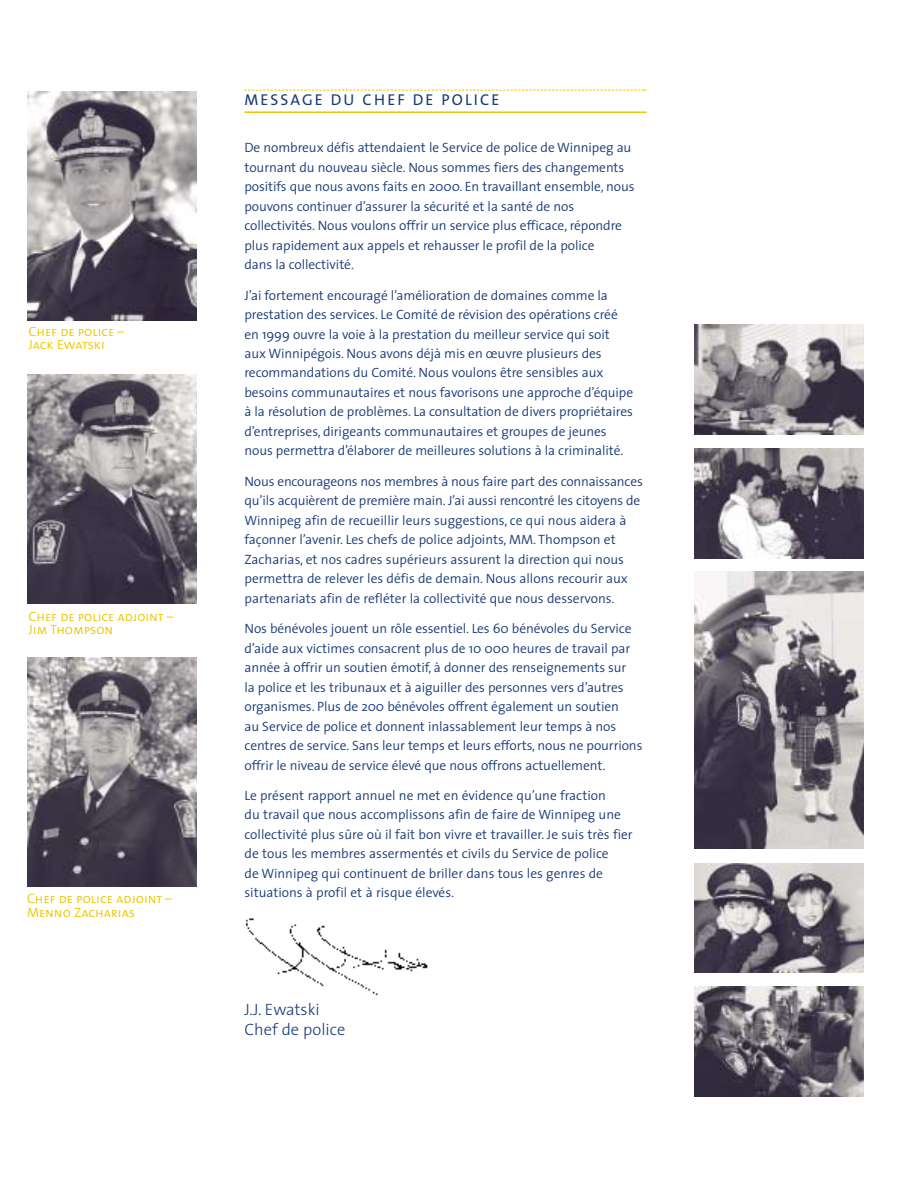
<style>
.page{position:relative;width:918px;height:1188px;background:#fff}
.page>*{position:absolute;margin:0;border:0;box-sizing:border-box;transform-origin:0 0}
.t1{font:300 16.5px/19.8px "The Sans";color:#193b77}
.t2{font:15.75px "The Sans Caps";letter-spacing:.135em;color:#193b77}
.t3{font:300 13.5px/19.5px "The Sans";letter-spacing:-.005em;color:#193b77}
.t4{font:13.5px/13.5px "The Sans Semi Light Caps";color:#edc700}
</style>
<div class="page">
<svg style="left:244px;top:90px;width:402px;height:1px"></svg>
<hr style="left:244px;top:111px;width:402px;height:2px;background:#edc700">
<img style="left:695px;top:572px;width:169px;height:277px">
<img style="left:695px;top:448px;width:169px;height:110px">
<img style="left:695px;top:987px;width:169px;height:110px">
<img style="left:695px;top:325px;width:169px;height:109px">
<img style="left:695px;top:863px;width:169px;height:110px">
<img style="left:27px;top:92px;width:169px;height:228px">
<img style="left:27px;top:658px;width:169px;height:228px">
<img style="left:27px;top:375px;width:169px;height:228px">
<img style="left:245px;top:918px;width:183px;height:78px">
<p class="t4" style="left:28px;top:325px;width:97px">Chef de police –<br>Jack Ewatski</p>
<p class="t4" style="left:28px;top:610px;width:147px">Chef de police adjoint –<br>Jim Thompson</p>
<p class="t4" style="left:27px;top:892px;width:147px">Chef de police adjoint –<br>Menno Zacharias</p>
<p class="t2" style="left:244px;top:91px;width:256px">MESSAGE DU CHEF DE POLICE</p>
<p class="t3" style="left:244px;top:139px;width:392px">De nombreux défis attendaient le Service de police de Winnipeg au tournant du nouveau siècle. Nous sommes fiers des changements positifs que nous avons faits en 2000. En travaillant ensemble, nous pouvons continuer d’assurer la sécurité et la santé de nos collectivités. Nous voulons offrir un service plus efficace, répondre plus rapidement aux appels et rehausser le profil de la police<br>dans la collectivité.</p>
<p class="t3" style="left:244px;top:287px;width:390px">J’ai fortement encouragé l’amélioration de domaines comme la prestation des services. Le Comité de révision des opérations créé en 1999 ouvre la voie à la prestation du meilleur service qui soit aux Winnipégois. Nous avons déjà mis en œuvre plusieurs des recommandations du Comité. Nous voulons être sensibles aux besoins communautaires et nous favorisons une approche d’équipe à la résolution de problèmes. La consultation de divers propriétaires d’entreprises, dirigeants communautaires et groupes de jeunes nous permettra d’élaborer de meilleures solutions à la criminalité.</p>
<p class="t3" style="left:244px;top:473px;width:400px">Nous encourageons nos membres à nous faire part des connaissances qu’ils acquièrent de première main. J’ai aussi rencontré les citoyens de Winnipeg afin de recueillir leurs suggestions, ce qui nous aidera à façonner l’avenir. Les chefs de police adjoints, MM. Thompson et Zacharias, et nos cadres supérieurs assurent la direction qui nous permettra de relever les défis de demain. Nous allons recourir aux partenariats afin de refléter la collectivité que nous desservons.</p>
<p class="t3" style="left:244px;top:620px;width:399px">Nos bénévoles jouent un rôle essentiel. Les 60 bénévoles du Service d’aide aux victimes consacrent plus de 10 000 heures de travail par année à offrir un soutien émotif, à donner des renseignements sur<br>la police et les tribunaux et à aiguiller des personnes vers d’autres organismes. Plus de 200 bénévoles offrent également un soutien<br>au Service de police et donnent inlassablement leur temps à nos centres de service. Sans leur temps et leurs efforts, nous ne pourrions offrir le niveau de service élevé que nous offrons actuellement.</p>
<p class="t3" style="left:244px;top:787px;width:390px">Le présent rapport annuel ne met en évidence qu’une fraction<br>du travail que nous accomplissons afin de faire de Winnipeg une collectivité plus sûre où il fait bon vivre et travailler. Je suis très fier de tous les membres assermentés et civils du Service de police<br>de Winnipeg qui continuent de briller dans tous les genres de situations à profil et à risque élevés.</p>
<p class="t1" style="left:244px;top:1001px;width:102px">J.J. Ewatski<br>Chef de police</p>
</div>
